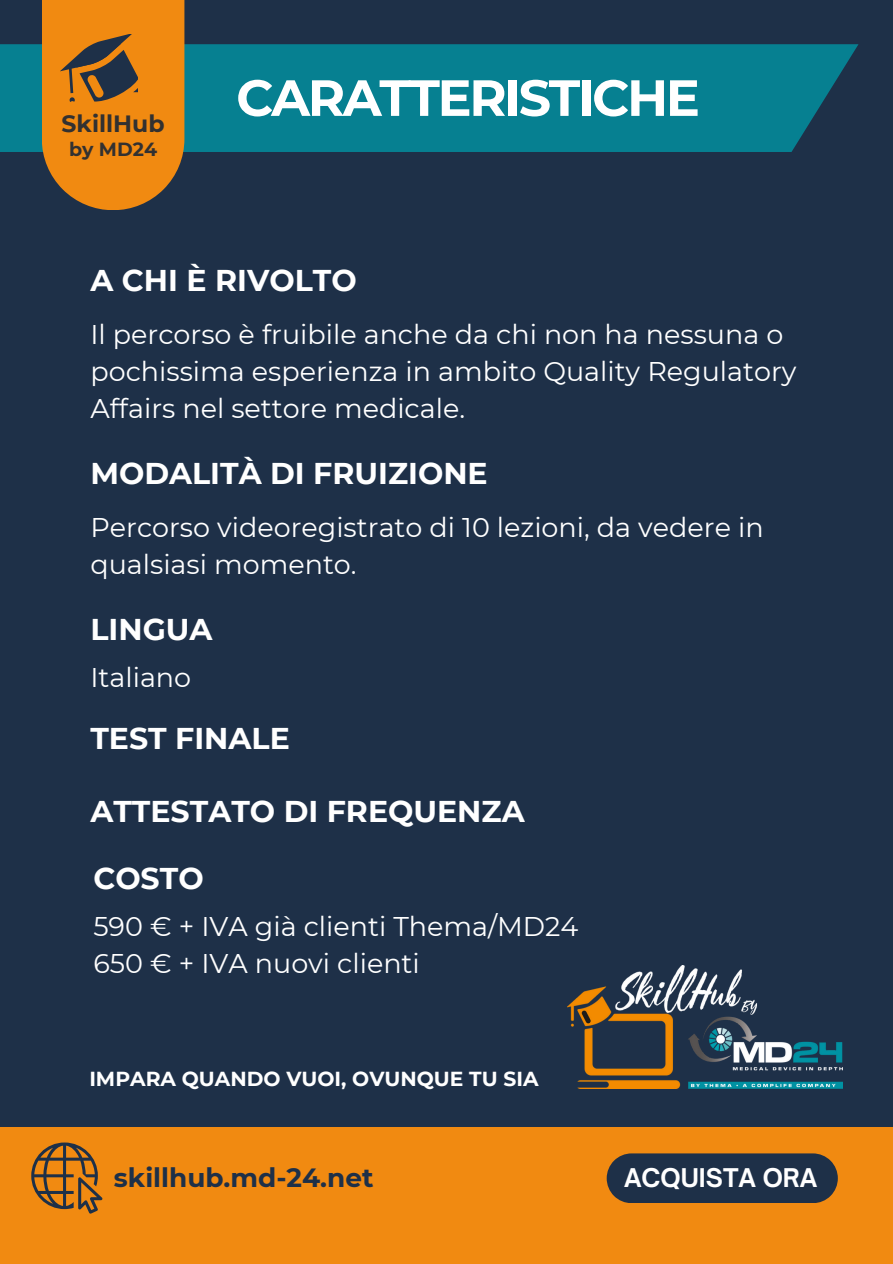
<style>
.page{position:relative;width:893px;height:1264px;background:#fff}
.page>*{position:absolute;margin:0;border:0;box-sizing:border-box;transform-origin:0 0}
.t1{font:700 50.85px "Montserrat";letter-spacing:-.045em;color:#fff}
.t2{font:700 30px "Montserrat";color:#fff}
.t3{font:27px/37.2px "Montserrat";color:#fff}
.t4{font:700 26.4px "Montserrat";color:#1e3048}
.t5{font:700 24.6px "Open Sauce One";color:#fff}
.t6{font:700 23.55px "Montserrat";color:#323131}
.t7{font:700 20.25px "Montserrat";color:#fff}
.t8{font:700 19.05px "Montserrat";color:#323131}
</style>
<div class="page">
<div style="left:0;top:0;width:892px;height:1263px;background:#1e3048"></div>
<div style="left:0;top:1126px;width:892px;height:137px;background:#f18a11"></div>
<div style="left:606px;top:1153px;width:231px;height:50px;background:#1e3048"></div>
<div style="left:0;top:44px;width:858px;height:108px;background:#068091"></div>
<img style="left:567px;top:965px;width:275px;height:123px">
<svg style="left:31px;top:1142px;width:71px;height:71px"></svg>
<svg style="left:42px;top:0;width:142px;height:210px;background:#d17c19"></svg>
<h6 class="t6" style="left:62px;top:109px;width:105px">SkillHub</h6>
<h6 class="t8" style="left:69px;top:137px;width:89px">by MD24</h6>
<h1 class="t1" style="left:236px;top:67px;width:465px">CARATTERISTICHE</h1>
<h2 class="t2" style="left:90px;top:261px;width:268px">A CHI È RIVOLTO</h2>
<h2 class="t3" style="left:90px;top:315px;width:707px">Il percorso è fruibile anche da chi non ha nessuna o pochissima esperienza in ambito Quality Regulatory<br>Affairs nel settore medicale.</h2>
<h5 class="t2" style="left:90px;top:455px;width:399px">MODALITÀ DI FRUIZIONE</h5>
<h5 class="t3" style="left:90px;top:508px;width:674px">Percorso videoregistrato di 10 lezioni, da vedere in qualsiasi momento.</h5>
<h2 class="t2" style="left:90px;top:611px;width:123px">LINGUA</h2>
<h2 class="t3" style="left:90px;top:659px;width:102px">Italiano</h2>
<p class="t2" style="left:90px;top:720px;width:201px">TEST FINALE</p>
<p class="t2" style="left:90px;top:793px;width:435px">ATTESTATO DI FREQUENZA</p>
<h2 class="t2" style="left:93px;top:859px;width:112px">COSTO</h2>
<h5 class="t3" style="left:93px;top:907px;width:486px">590 € + IVA già clienti Thema/MD24<br>650 € + IVA nuovi clienti</h5>
<p class="t7" style="left:89px;top:1066px;width:450px">IMPARA QUANDO VUOI, OVUNQUE TU SIA</p>
<p class="t4" style="left:114px;top:1161px;width:261px">skillhub.md-24.net</p>
<h2 class="t5" style="left:624px;top:1162px;width:195px">ACQUISTA ORA</h2>
</div>
